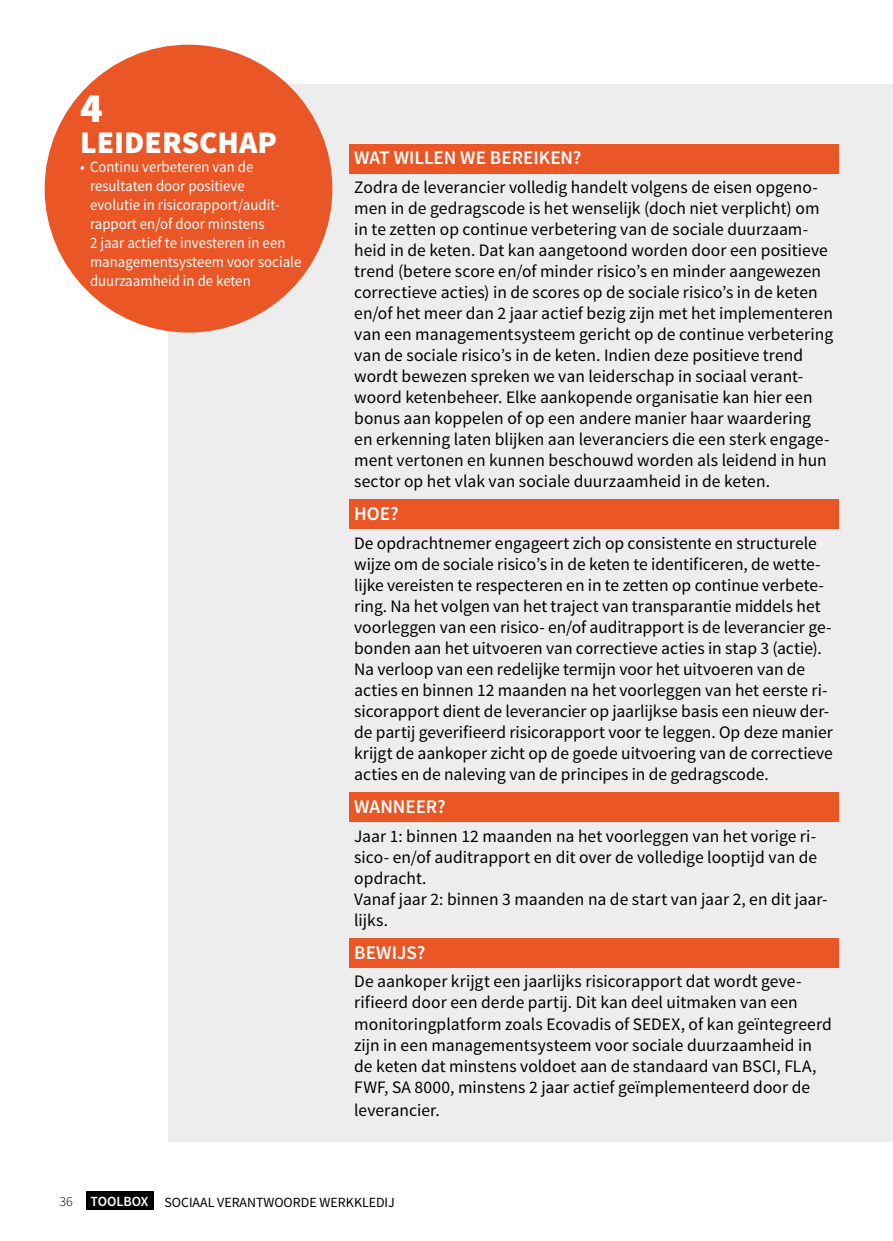
<style>
.page{position:relative;width:893px;height:1241px;background:#fff}
.page>*{position:absolute;margin:0;border:0;box-sizing:border-box;transform-origin:0 0}
.t1{font:900 42px "Source Sans Pro";color:#fff}
.t2{font:900 31.5px "Source Sans Pro";color:#fff}
.t3{font:600 19.25px "Source Sans Pro";color:#fff}
.t4{font:17.5px/21px "Source Sans Pro";color:#000}
.t5{font:15.75px/18.9px "Source Sans Pro";color:#fff;scale:.94 1}
.t6{font:14px "Source Sans Pro";color:#000}
.t7{font:300 14px "Source Sans Pro";color:#000}
.s1{font-weight:600;color:#fff}
</style>
<div class="page">
<div style="left:86px;top:1191px;width:67px;height:19px;background:#000"></div>
<div style="left:169px;top:84px;width:724px;height:1057px;background:#ededed"></div>
<div style="left:349px;top:144px;width:489px;height:29px;background:#ea5625"></div>
<div style="left:349px;top:499px;width:489px;height:30px;background:#ea5625"></div>
<div style="left:349px;top:792px;width:489px;height:29px;background:#ea5625"></div>
<div style="left:349px;top:938px;width:489px;height:29px;background:#ea5625"></div>
<div style="left:45px;top:45px;width:287px;height:287px;background:#ea5625;border-radius:50%"></div>
<h1 class="t1" style="left:80px;top:80px;width:24px">4</h1>
<h2 class="t2" style="left:80px;top:122px;width:198px">LEIDERSCHAP</h2>
<p class="t5" style="left:90px;top:158px;width:226px;text-indent:-10px">• Continu verbeteren van de resultaten door positieve<br>evolutie in risicorapport/audit&shy;rapport en/of door minstens<br>2 jaar actief te investeren in een managementsysteem voor sociale duurzaamheid in de keten</p>
<p class="t3" style="left:354px;top:146px;width:229px">WAT WILLEN WE BEREIKEN?</p>
<p class="t4" style="left:354px;top:177px;width:480px">Zodra de leverancier volledig handelt volgens de eisen opgeno&shy;men in de gedragscode is het wenselijk (doch niet verplicht) om in te zetten op continue verbetering van de sociale duurzaam&shy;heid in de keten. Dat kan aangetoond worden door een positieve trend (betere score en/of minder risico’s en minder aangewezen correctieve acties) in de scores op de sociale risico’s in de keten en/of het meer dan 2 jaar actief bezig zijn met het implementeren van een managementsysteem gericht op de continue verbetering van de sociale risico’s in de keten. Indien deze positieve trend wordt bewezen spreken we van leiderschap in sociaal verant&shy;woord ketenbeheer. Elke aankopende organisatie kan hier een bonus aan koppelen of op een andere manier haar waardering en erkenning laten blijken aan leveranciers die een sterk engage&shy;ment vertonen en kunnen beschouwd worden als leidend in hun sector op het vlak van sociale duurzaamheid in de keten.</p>
<p class="t3" style="left:354px;top:501px;width:46px">HOE?</p>
<p class="t4" style="left:354px;top:533px;width:480px">De opdrachtnemer engageert zich op consistente en structurele wijze om de sociale risico’s in de keten te identificeren, de wette&shy;lijke vereisten te respecteren en in te zetten op continue verbete&shy;ring. Na het volgen van het traject van transparantie middels het voorleggen van een risico- en/of auditrapport is de leverancier ge&shy;bonden aan het uitvoeren van correctieve acties in stap 3 (actie).<br>Na verloop van een redelijke termijn voor het uitvoeren van de acties en binnen 12 maanden na het voorleggen van het eerste ri&shy;sicorapport dient de leverancier op jaarlijkse basis een nieuw der&shy;de partij geverifieerd risicorapport voor te leggen. Op deze manier krijgt de aankoper zicht op de goede uitvoering van de correctieve acties en de naleving van de principes in de gedragscode.</p>
<p class="t3" style="left:354px;top:794px;width:93px">WANNEER?</p>
<p class="t4" style="left:354px;top:825px;width:475px">Jaar 1: binnen 12 maanden na het voorleggen van het vorige ri&shy;sico- en/of auditrapport en dit over de volledige looptijd van de opdracht.<br>Vanaf jaar 2: binnen 3 maanden na de start van jaar 2, en dit jaar&shy;lijks.</p>
<p class="t3" style="left:354px;top:939px;width:73px">BEWIJS?</p>
<p class="t4" style="left:354px;top:971px;width:479px">De aankoper krijgt een jaarlijks risicorapport dat wordt geve&shy;rifieerd door een derde partij. Dit kan deel uitmaken van een monitoringplatform zoals Ecovadis of SEDEX, of kan geïntegreerd zijn in een managementsysteem voor sociale duurzaamheid in de keten dat minstens voldoet aan de standaard van BSCI, FLA, FWF, SA 8000, minstens 2 jaar actief geïmplementeerd door de</p>
<p class="t4" style="left:354px;top:1099px;width:87px">leverancier.</p>
<p class="t7" style="left:60px;top:1192px;width:15px">36</p>
<p class="t6" style="left:91px;top:1193px;width:306px"><span class="s1">TOOLBOX</span> SOCIAAL VERANTWOORDE WERKKLEDIJ</p>
</div>
